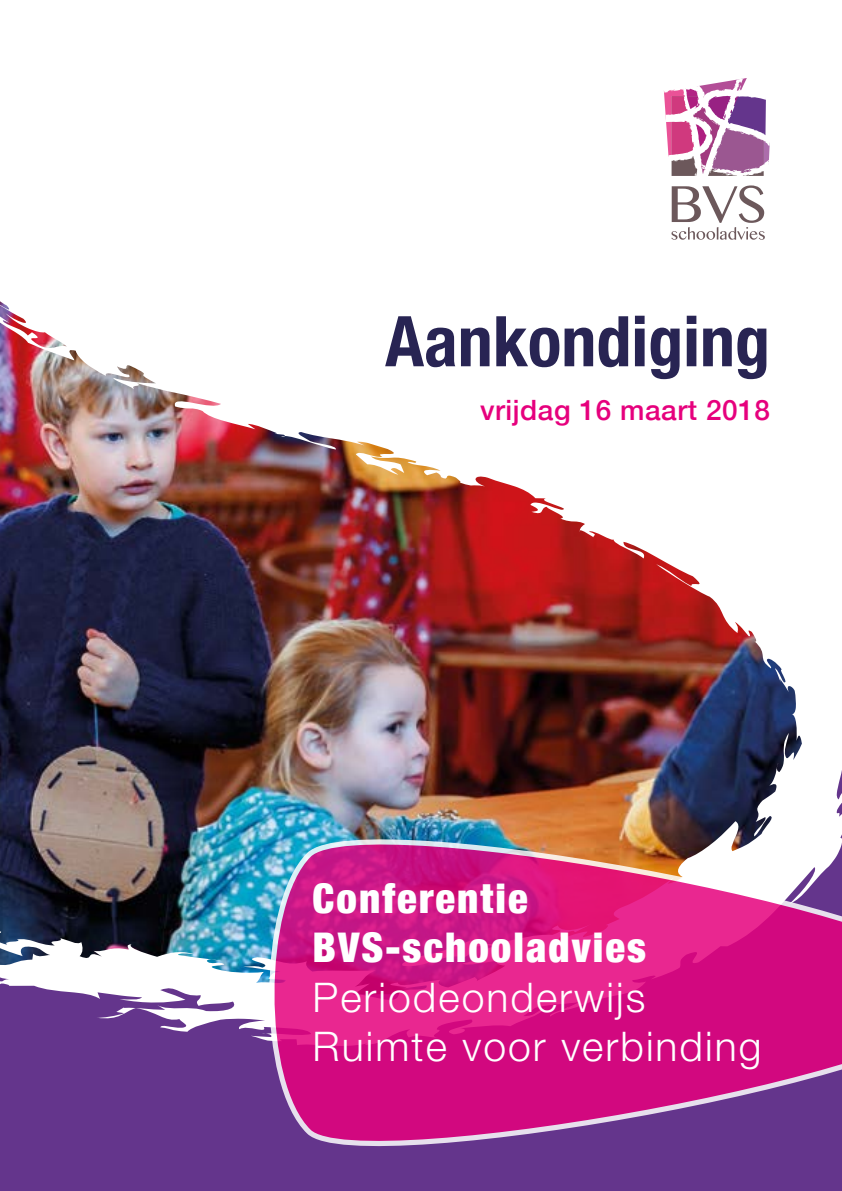
<style>
.page{position:relative;width:842px;height:1191px;background:#fff}
.page>*{position:absolute;margin:0;border:0;box-sizing:border-box;transform-origin:0 0}
.t1{font:700 condensed 70px "Helvetica Neue";color:#282453}
.t2{font:300 40.8px/49px "Helvetica Neue";letter-spacing:.05em;color:#fff}
.t3{font:900 condensed 40.8px/49px "Helvetica Neue";letter-spacing:.05em;color:#fff}
.t4{font:500 28px "Helvetica Neue";letter-spacing:.02em;color:#e6007d}
</style>
<div class="page">
<div style="left:255px;top:1046px;width:587px;height:145px;background:#64358c"></div>
<img style="left:255px;top:425px;width:587px;height:621px">
<svg style="left:261px;top:837px;width:581px;height:311px;background:#c82e8d"></svg>
<svg style="left:671px;top:185px;width:94px;height:55px"></svg>
<svg style="left:664px;top:78px;width:106px;height:98px"></svg>
<img style="left:0;top:301px;width:255px;height:890px">
<h1 class="t1" style="left:385px;top:299px;width:386px">Aankondiging</h1>
<p class="t4" style="left:480px;top:388px;width:291px">vrijdag 16 maart 2018</p>
<p class="t3" style="left:313px;top:872px;width:335px">Conferentie<br>BVS-schooladvies</p>
<p class="t2" style="left:313px;top:971px;width:450px">Periodeonderwijs<br>Ruimte voor verbinding</p>
</div>
